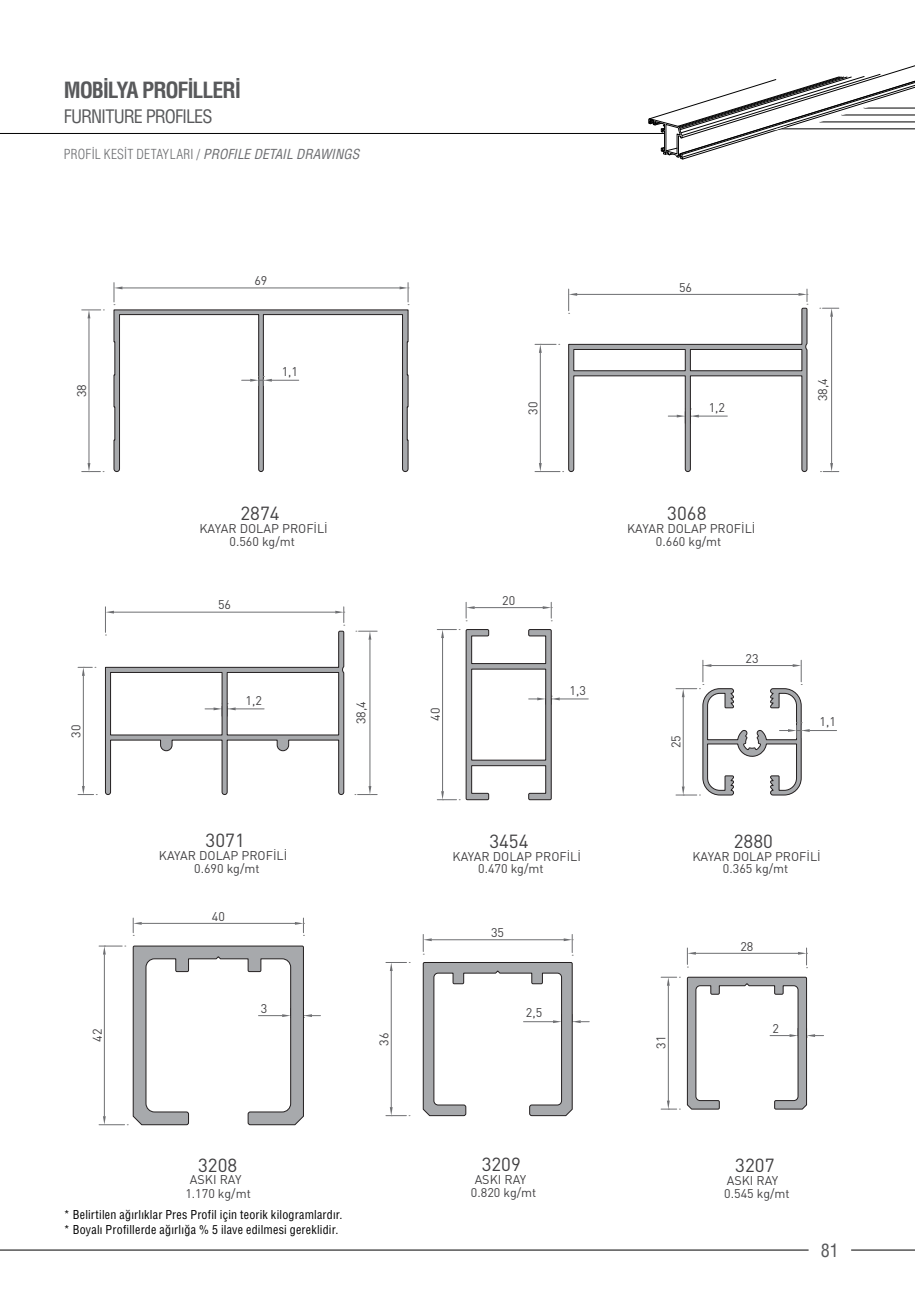
<style>
.page{position:relative;width:915px;height:1306px;background:#fff}
.page>*{position:absolute;margin:0;border:0;box-sizing:border-box;transform-origin:0 0}
.t1{font:21.75px "Helvetica Cond Bold Tr";letter-spacing:-.05em;color:#58595b}
.t2{font:18.75px "DIN Pro";color:#414042}
.t3{font:18.15px "Helvetica Cond Normal Tr";letter-spacing:-.05em;color:#58595b}
.t4{font:18px "Helvetica Cond Normal Tr";color:#58595b}
.t5{font:13.5px "Helvetica Condensed Light Tr";letter-spacing:.015em;color:#6d6e71}
.t6{font:12.45px "DIN Pro";color:#414042}
.t7{font:12px/14.4px "Helvetica Cond Normal Tr";letter-spacing:.02em;color:#000}
.s1{font-family:"Helvetica Cond Italic Tr"}
</style>
<div class="page">
<hr style="left:850px;top:1249px;width:64px;height:1px;background:#000">
<hr style="left:0;top:1249px;width:808px;height:1px;background:#000">
<hr style="left:0;top:133px;width:664px;height:1px;background:#000">
<svg style="left:648px;top:65px;width:266px;height:95px"></svg>
<svg style="left:114px;top:282px;width:295px;height:189px"></svg>
<hr style="left:83px;top:676px;width:1px;height:110px;background:#6d6e71">
<svg style="left:78px;top:786px;width:19px;height:9px"></svg>
<svg style="left:78px;top:667px;width:18px;height:9px"></svg>
<hr style="left:474px;top:607px;width:68px;height:1px;background:#6d6e71">
<svg style="left:465px;top:602px;width:9px;height:19px"></svg>
<svg style="left:542px;top:602px;width:10px;height:19px"></svg>
<hr style="left:142px;top:923px;width:153px;height:1px;background:#6d6e71">
<svg style="left:133px;top:918px;width:9px;height:18px"></svg>
<svg style="left:295px;top:918px;width:9px;height:18px"></svg>
<hr style="left:391px;top:971px;width:1px;height:136px;background:#6d6e71">
<svg style="left:386px;top:962px;width:24px;height:9px"></svg>
<svg style="left:386px;top:1107px;width:24px;height:9px"></svg>
<hr style="left:431px;top:939px;width:132px;height:1px;background:#6d6e71">
<svg style="left:423px;top:934px;width:8px;height:20px"></svg>
<svg style="left:563px;top:934px;width:10px;height:22px"></svg>
<hr style="left:695px;top:953px;width:102px;height:1px;background:#6d6e71">
<svg style="left:687px;top:948px;width:8px;height:19px"></svg>
<svg style="left:797px;top:948px;width:10px;height:20px"></svg>
<hr style="left:89px;top:318px;width:1px;height:145px;background:#6d6e71">
<svg style="left:82px;top:310px;width:22px;height:8px"></svg>
<svg style="left:82px;top:463px;width:22px;height:9px"></svg>
<svg style="left:675px;top:660px;width:161px;height:135px"></svg>
<hr style="left:667px;top:985px;width:1px;height:115px;background:#6d6e71">
<svg style="left:661px;top:976px;width:19px;height:9px"></svg>
<svg style="left:661px;top:1100px;width:19px;height:9px"></svg>
<hr style="left:831px;top:317px;width:1px;height:146px;background:#6d6e71">
<svg style="left:819px;top:308px;width:19px;height:9px"></svg>
<svg style="left:820px;top:463px;width:18px;height:9px"></svg>
<hr style="left:369px;top:639px;width:1px;height:147px;background:#6d6e71">
<svg style="left:356px;top:631px;width:21px;height:8px"></svg>
<svg style="left:355px;top:786px;width:22px;height:9px"></svg>
<svg style="left:437px;top:629px;width:151px;height:171px"></svg>
<svg style="left:535px;top:289px;width:272px;height:183px"></svg>
<svg style="left:105px;top:607px;width:239px;height:188px"></svg>
<svg style="left:686px;top:976px;width:137px;height:133px"></svg>
<svg style="left:99px;top:945px;width:221px;height:180px"></svg>
<svg style="left:423px;top:962px;width:166px;height:153px"></svg>
<h1 class="t1" style="left:64px;top:76px;width:178px">MOBİLYA PROFİLLERİ</h1>
<h3 class="t3" style="left:64px;top:105px;width:150px">FURNITURE PROFILES</h3>
<p class="t5" style="left:64px;top:146px;width:297px">PROFİL KESİT DETAYLARI / <span class="s1">PROFILE DETAIL DRAWINGS</span></p>
<p class="t6" style="left:74px;top:397px;width:15px;rotate:-90deg">38</p>
<p class="t6" style="left:68px;top:737px;width:15px;rotate:-90deg">30</p>
<p class="t6" style="left:89px;top:1041px;width:15px;rotate:-90deg">42</p>
<p class="t6" style="left:254px;top:273px;width:15px">69</p>
<p class="t6" style="left:282px;top:363px;width:18px">1,1</p>
<h2 class="t2" style="left:240px;top:501px;width:41px">2874</h2>
<p class="t6" style="left:199px;top:521px;width:130px">KAYAR DOLAP PROFİLİ</p>
<p class="t6" style="left:229px;top:533px;width:67px">0.560 kg/mt</p>
<p class="t6" style="left:218px;top:597px;width:15px">56</p>
<p class="t6" style="left:245px;top:692px;width:18px">1,2</p>
<p class="t6" style="left:353px;top:724px;width:24px;rotate:-90deg">38,4</p>
<p class="t6" style="left:525px;top:414px;width:15px;rotate:-90deg">30</p>
<p class="t6" style="left:427px;top:721px;width:15px;rotate:-90deg">40</p>
<p class="t6" style="left:502px;top:592px;width:15px">20</p>
<p class="t6" style="left:569px;top:682px;width:18px">1,3</p>
<h2 class="t2" style="left:205px;top:828px;width:41px">3071</h2>
<p class="t6" style="left:159px;top:848px;width:130px">KAYAR DOLAP PROFİLİ</p>
<p class="t6" style="left:194px;top:860px;width:67px">0.690 kg/mt</p>
<p class="t6" style="left:212px;top:908px;width:15px">40</p>
<p class="t6" style="left:260px;top:1000px;width:8px">3</p>
<p class="t6" style="left:376px;top:1045px;width:15px;rotate:-90deg">36</p>
<h2 class="t2" style="left:489px;top:829px;width:41px">3454</h2>
<p class="t6" style="left:478px;top:861px;width:67px">0.470 kg/mt</p>
<p class="t6" style="left:452px;top:848px;width:130px">KAYAR DOLAP PROFİLİ</p>
<p class="t6" style="left:491px;top:924px;width:15px">35</p>
<p class="t6" style="left:525px;top:1005px;width:18px">2,5</p>
<p class="t6" style="left:678px;top:279px;width:15px">56</p>
<p class="t6" style="left:708px;top:399px;width:18px">1,2</p>
<h2 class="t2" style="left:667px;top:501px;width:41px">3068</h2>
<p class="t6" style="left:627px;top:520px;width:130px">KAYAR DOLAP PROFİLİ</p>
<p class="t6" style="left:655px;top:533px;width:67px">0.660 kg/mt</p>
<p class="t6" style="left:667px;top:748px;width:15px;rotate:-90deg">25</p>
<p class="t6" style="left:745px;top:650px;width:15px">23</p>
<p class="t6" style="left:814px;top:401px;width:24px;rotate:-90deg">38,4</p>
<p class="t6" style="left:819px;top:713px;width:18px">1,1</p>
<h2 class="t2" style="left:733px;top:829px;width:41px">2880</h2>
<p class="t6" style="left:692px;top:848px;width:130px">KAYAR DOLAP PROFİLİ</p>
<p class="t6" style="left:722px;top:861px;width:67px">0.365 kg/mt</p>
<p class="t6" style="left:653px;top:1048px;width:15px;rotate:-90deg">31</p>
<p class="t6" style="left:740px;top:938px;width:15px">28</p>
<p class="t6" style="left:772px;top:1020px;width:8px">2</p>
<h2 class="t2" style="left:198px;top:1153px;width:41px">3208</h2>
<p class="t6" style="left:190px;top:1171px;width:53px">ASKI RAY</p>
<p class="t6" style="left:185px;top:1185px;width:67px">1.170 kg/mt</p>
<p class="t7" style="left:64px;top:1207px;width:280px">* Belirtilen ağırlıklar Pres Profil için teorik kilogramlardır. * Boyalı Profillerde ağırlığa % 5 ilave edilmesi gereklidir.</p>
<h2 class="t2" style="left:481px;top:1152px;width:41px">3209</h2>
<p class="t6" style="left:474px;top:1171px;width:53px">ASKI RAY</p>
<p class="t6" style="left:471px;top:1184px;width:67px">0.820 kg/mt</p>
<h2 class="t2" style="left:735px;top:1153px;width:41px">3207</h2>
<p class="t6" style="left:726px;top:1172px;width:53px">ASKI RAY</p>
<p class="t6" style="left:724px;top:1185px;width:67px">0.545 kg/mt</p>
<h3 class="t4" style="left:820px;top:1238px;width:19px">81</h3>
</div>
